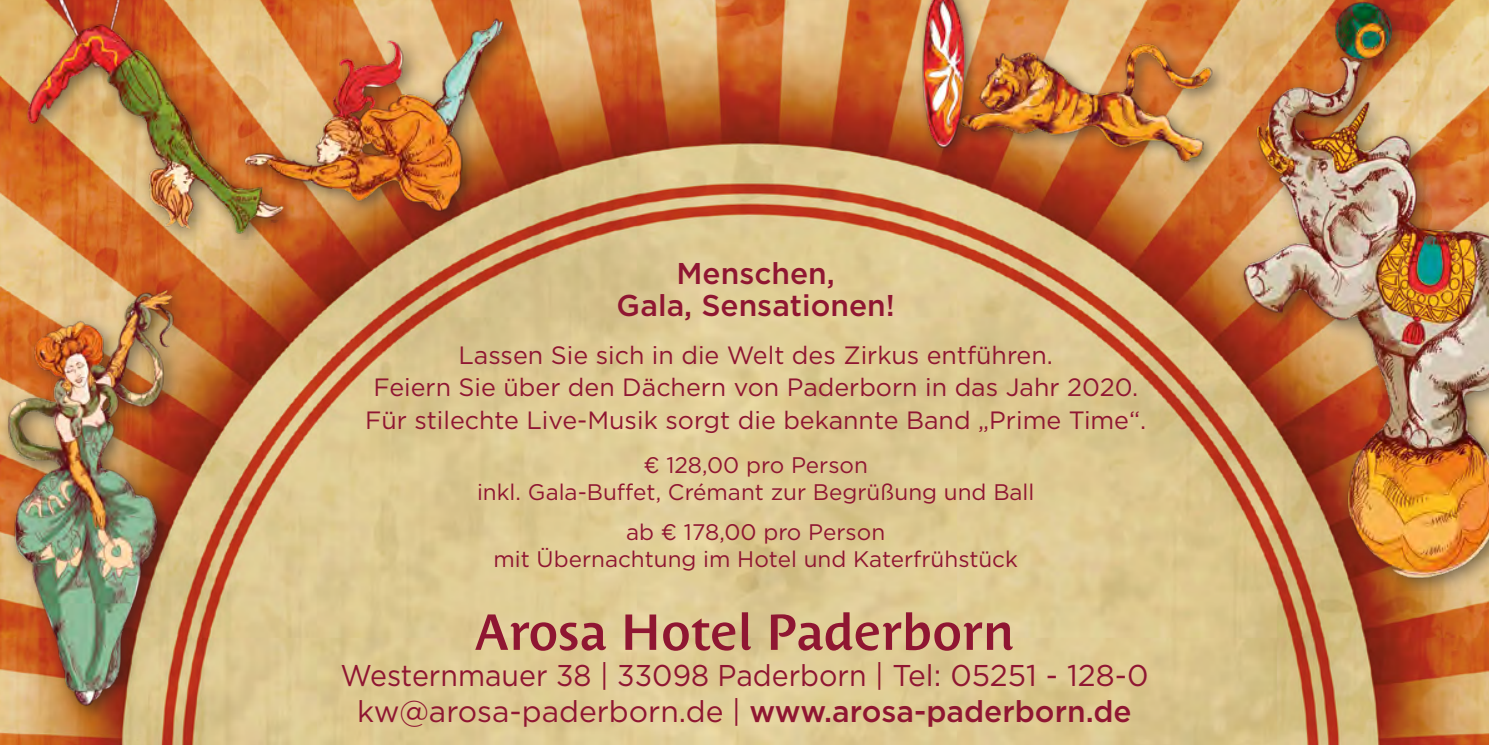
<style>
.page{position:relative;width:1489px;height:745px;background:#fff}
.page>*{position:absolute;margin:0;border:0;box-sizing:border-box;transform-origin:0 0}
.Titel{font:600 50px "Costa Std";color:#8f1632}
.Titel-2{font:30px "Gotham";color:#8f1632;scale:.95 1}
.Titel-3{font:30px "Gotham";color:#8f1632}
.Fließtext{font:500 30px "Gotham";color:#8f1632}
.Fließtext-2{font:25px "Gotham";color:#8f1632}
.Fließtext-3{font:22.5px "Gotham";color:#8f1632}
.s1{font-weight:500}
</style>
<div class="page">
<img style="left:0;top:0;width:1488px;height:744px">
<div style="left:0;top:281px;width:191px;height:441px;background:#1d1d1b;opacity:.53"></div>
<img style="left:2px;top:283px;width:189px;height:436px">
<img style="left:1224px;top:0;width:264px;height:601px">
<img style="left:905px;top:0;width:315px;height:178px">
<div style="left:18px;top:0;width:503px;height:251px;background:#1d1d1b;opacity:.53"></div>
<img style="left:0;top:0;width:510px;height:234px">
<p class="Fließtext" style="left:676px;top:253px;width:160px">Menschen,</p>
<p class="Fließtext" style="left:616px;top:286px;width:280px">Gala, Sensationen!</p>
<p class="Fließtext-2" style="left:458px;top:338px;width:596px">Lassen Sie sich in die Welt des Zirkus entführen.</p>
<p class="Fließtext-2" style="left:373px;top:371px;width:766px">Feiern Sie über den Dächern von Paderborn in das Jahr 2020.</p>
<p class="Fließtext-2" style="left:365px;top:403px;width:782px">Für stilechte Live-Musik sorgt die bekannte Band „Prime Time“.</p>
<p class="Fließtext-3" style="left:643px;top:450px;width:226px">€ 128,00 pro Person</p>
<p class="Fließtext-3" style="left:477px;top:477px;width:559px">inkl. Gala-Buffet, Crémant zur Begrüßung und Ball</p>
<p class="Fließtext-3" style="left:626px;top:517px;width:260px">ab € 178,00 pro Person</p>
<p class="Fließtext-3" style="left:493px;top:544px;width:526px">mit Übernachtung im Hotel und Katerfrühstück</p>
<p class="Titel" style="left:474px;top:603px;width:541px">Arosa Hotel Paderborn</p>
<p class="Titel-2" style="left:340px;top:655px;width:852px">Westernmauer 38 | 33098 Paderborn | Tel: 05251 - 128-0</p>
<p class="Titel-3" style="left:357px;top:691px;width:776px">kw@arosa-paderborn.de | <span class="s1">www.arosa-paderborn.de</span></p>
</div>
